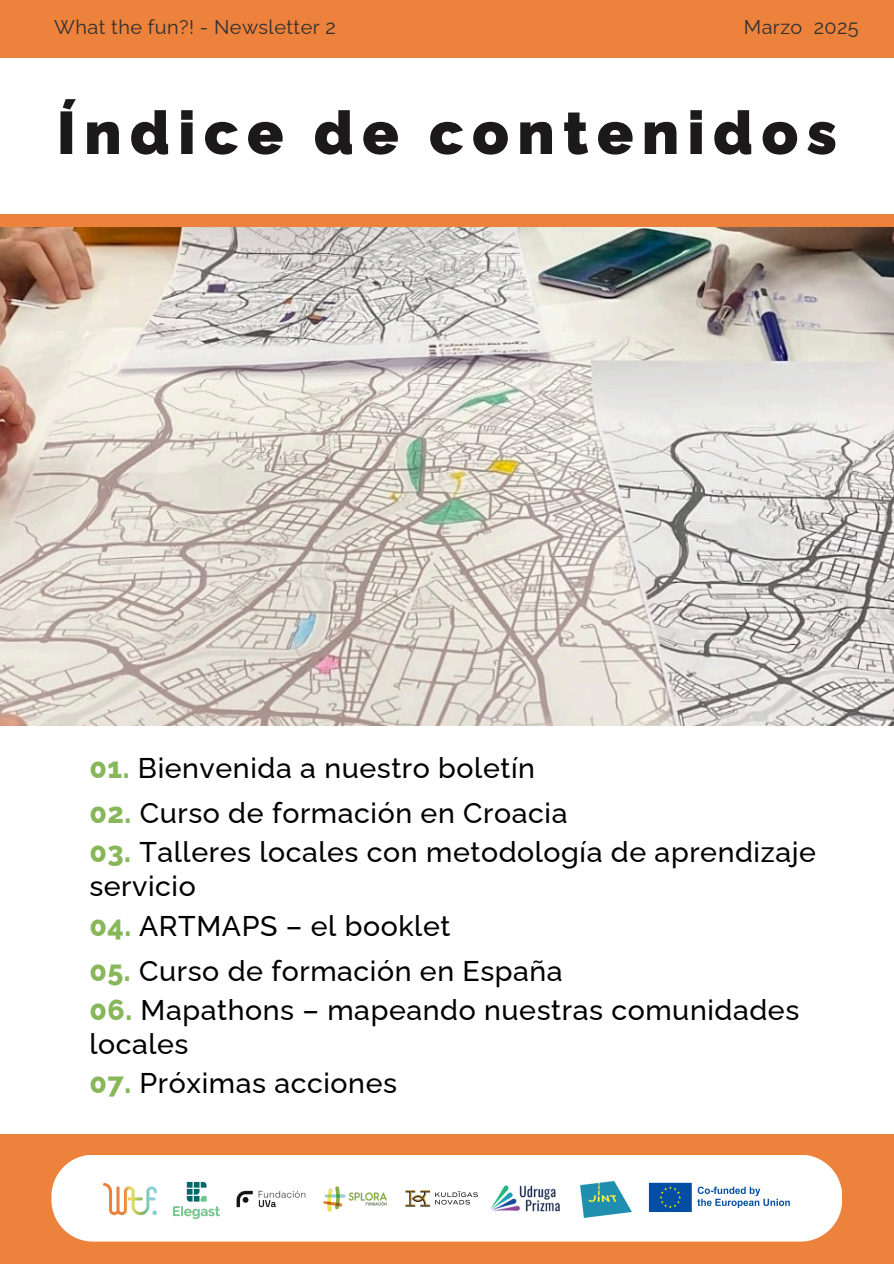
<style>
.page{position:relative;width:894px;height:1264px;background:#fff}
.page>*{position:absolute;margin:0;border:0;box-sizing:border-box;transform-origin:0 0}
.t1{font:900 60px "Raleway";letter-spacing:.14em;color:#1c191a}
.t2{font:500 28.5px/33.8px "Raleway";letter-spacing:.02em;color:#000}
.t3{font:19.95px "Raleway";letter-spacing:.02em;color:#303030}
.s1{font-weight:800;color:#88b75a}
</style>
<div class="page">
<img style="left:0;top:226px;width:893px;height:500px">
<div style="left:0;top:214px;width:893px;height:12px;background:#ec823c"></div>
<div style="left:0;top:0;width:893px;height:57px;background:#ec823c"></div>
<div style="left:0;top:1134px;width:893px;height:129px;background:#ec823c"></div>
<div style="left:51px;top:1155px;width:790px;height:86px;background:#fff"></div>
<img style="left:90px;top:1170px;width:81px;height:57px">
<img style="left:647px;top:1181px;width:153px;height:32px">
<img style="left:226px;top:1179px;width:90px;height:38px">
<img style="left:316px;top:1177px;width:77px;height:43px">
<img style="left:170px;top:1179px;width:52px;height:41px">
<img style="left:400px;top:1185px;width:65px;height:26px">
<img style="left:465px;top:1155px;width:123px;height:87px">
<img style="left:580px;top:1181px;width:51px;height:36px">
<h1 class="t3" style="left:54px;top:15px;width:283px">What the fun?! - Newsletter 2</h1>
<p class="t3" style="left:743px;top:15px;width:116px">Marzo 2025</p>
<p class="t1" style="left:57px;top:98px;width:781px">Índice de contenidos</p>
<p class="t2" style="left:89px;top:751px;width:447px"><span class="s1">01.</span> Bienvenida a nuestro boletín</p>
<p class="t2" style="left:89px;top:796px;width:479px"><span class="s1">02.</span> Curso de formación en Croacia</p>
<p class="t2" style="left:89px;top:835px;width:727px"><span class="s1">03.</span> Talleres locales con metodología de aprendizaje servicio</p>
<p class="t2" style="left:89px;top:908px;width:362px"><span class="s1">04.</span> ARTMAPS – el booklet</p>
<p class="t2" style="left:89px;top:953px;width:475px"><span class="s1">05.</span> Curso de formación en España</p>
<p class="t2" style="left:89px;top:993px;width:711px"><span class="s1">06.</span> Mapathons – mapeando nuestras comunidades locales</p>
<p class="t2" style="left:89px;top:1066px;width:309px"><span class="s1">07.</span> Próximas acciones</p>
</div>
